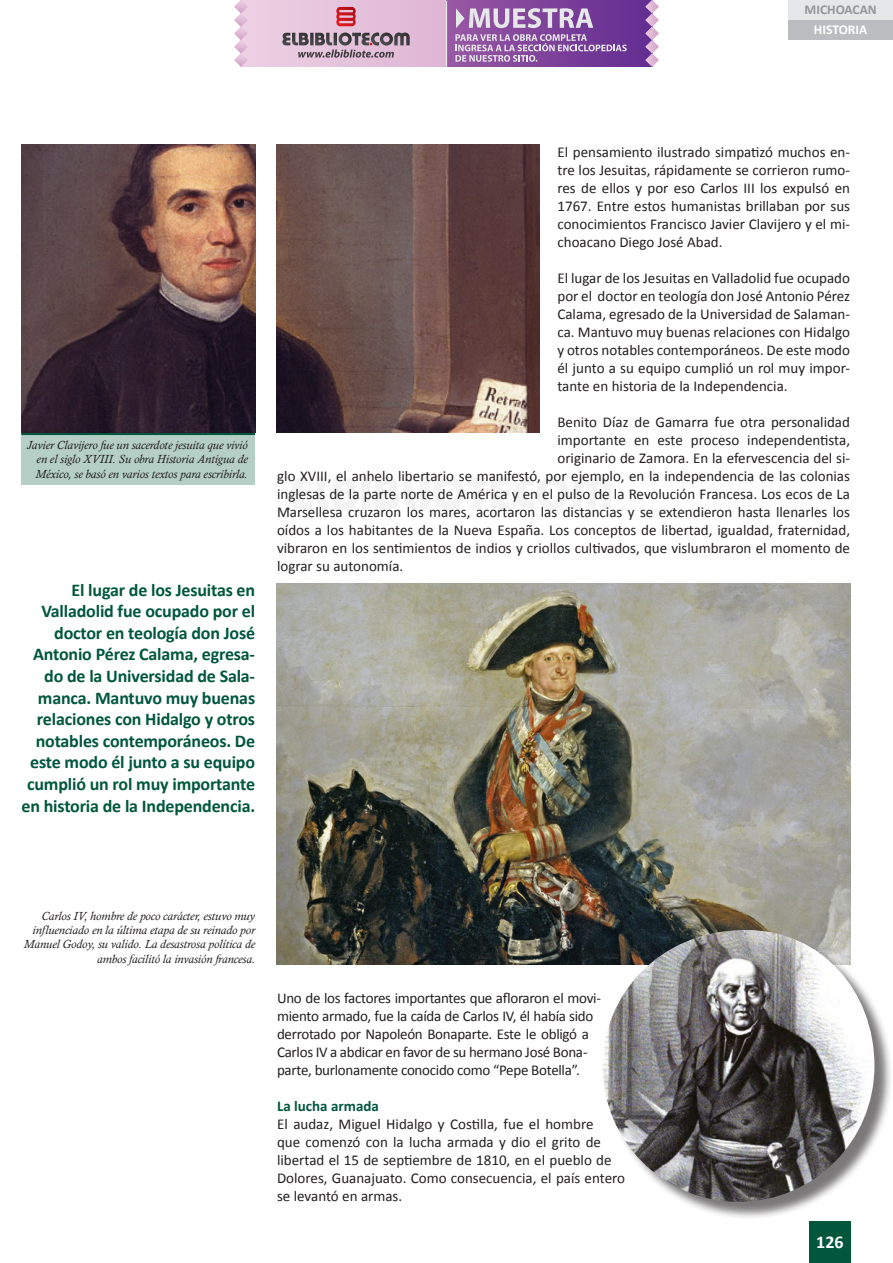
<style>
.page{position:relative;width:893px;height:1263px;background:#fff}
.page>*{position:absolute;margin:0;border:0;box-sizing:border-box;transform-origin:0 0}
.t1{font:700 18px/21.6px "Calibri";letter-spacing:-.01em;color:#00573c;text-align:right}
.t2{font:700 18px "Calibri";color:#fff}
.t3{font:15px/18px "Calibri";color:#231f20;text-align:justify}
.t4{font:15px/18px "Calibri";letter-spacing:-.02em;color:#231f20}
.t5{font:700 15px "Calibri";color:#00573c}
.t6{font:700 13.5px "Calibri";color:#939598}
.t7{font:700 13.5px "Calibri";color:#fff}
.t8{font:italic 12px/14.4px "Calisto";color:#231f20;text-align:justify}
</style>
<div class="page">
<div style="left:809px;top:1222px;width:41px;height:41px;background:#00573c"></div>
<div style="left:788px;top:0;width:105px;height:20px;background:#e6e7e9"></div>
<div style="left:788px;top:20px;width:105px;height:20px;background:#bcbdc0"></div>
<div style="left:21px;top:434px;width:234px;height:50px;background:#b5cfc7"></div>
<hr style="left:21px;top:432px;width:234px;height:3px;background:#00573c">
<img style="left:276px;top:584px;width:574px;height:381px">
<img style="left:276px;top:144px;width:263px;height:288px">
<img style="left:21px;top:144px;width:234px;height:288px">
<div style="left:605px;top:932px;width:288px;height:288px;background:#231f20;opacity:.6"></div>
<img style="left:603px;top:930px;width:271px;height:272px;border-radius:134px">
<svg style="left:248px;top:0;width:198px;height:67px;background:#e4c2db"></svg>
<svg style="left:292px;top:478px;width:65px;height:31px"></svg>
<div style="left:362px;top:477px;width:8px;height:32px;background:#f4f4f4"></div>
<svg style="left:376px;top:478px;width:40px;height:31px"></svg>
<div style="left:420px;top:477px;width:8px;height:32px;background:#f4f4f4"></div>
<svg style="left:433px;top:477px;width:178px;height:32px"></svg>
<div style="left:446px;top:0;width:206px;height:67px;background:linear-gradient(to right,#9958a3,#622c91)"></div>
<svg style="left:234px;top:0;width:14px;height:67px"></svg>
<svg style="left:645px;top:0;width:14px;height:67px"></svg>
<svg style="left:336px;top:7px;width:20px;height:19px"></svg>
<svg style="left:281px;top:33px;width:129px;height:25px;background:#a28d9c"></svg>
<svg style="left:455px;top:34px;width:172px;height:28px;background:#986cae"></svg>
<svg style="left:456px;top:8px;width:137px;height:20px;background:#b395c1"></svg>
<hr style="left:446px;top:1px;width:1px;height:66px;background:#e6e7e9">
<p class="t6" style="left:805px;top:1px;width:74px">MICHOACAN</p>
<p class="t7" style="left:814px;top:21px;width:55px">HISTORIA</p>
<p class="t8" style="left:35px;top:438px;width:214px;text-indent:-9px">Javier Clavijero fue un sacerdote jesuita que vivió en el siglo XVIII. Su obra Historia Antigua de México, se basó en varios textos para escribirla.</p>
<p class="t1" style="left:22px;top:579px;width:235px">El lugar de los Jesuitas en<br>Valladolid fue ocupado por el doctor en teología don José<br>Antonio Pérez Calama, egresa&shy;do de la Universidad de Sala&shy;manca. Mantuvo muy buenas relaciones con Hidalgo y otros notables contemporáneos. De este modo él junto a su equipo cumplió un rol muy importante en historia de la Independencia.</p>
<p class="t3" style="left:557px;top:143px;width:294px">El pensamiento ilustrado simpatizó muchos en&shy;tre los Jesuitas, rápidamente se corrieron rumo&shy;res de ellos y por eso Carlos III los expulsó en 1767. Entre estos humanistas brillaban por sus conocimientos Francisco Javier Clavijero y el mi&shy;choacano Diego José Abad.</p>
<p class="t3" style="left:557px;top:269px;width:294px">El lugar de los Jesuitas en Valladolid fue ocupado por el doctor en teología don José Antonio Pérez Calama, egresado de la Universidad de Salaman&shy;ca. Mantuvo muy buenas relaciones con Hidalgo y otros notables contemporáneos. De este modo él junto a su equipo cumplió un rol muy impor&shy;tante en historia de la Independencia.</p>
<p class="t3" style="left:557px;top:413px;width:294px">Benito Díaz de Gamarra fue otra personalidad</p>
<p class="t3" style="left:557px;top:431px;width:294px">importante en este proceso independentista,</p>
<p class="t3" style="left:557px;top:449px;width:294px">originario de Zamora. En la efervescencia del si-</p>
<p class="t3" style="left:277px;top:467px;width:574px">glo XVIII, el anhelo libertario se manifestó, por ejemplo, en la independencia de las colonias</p>
<p class="t3" style="left:277px;top:485px;width:574px">inglesas de la parte norte de América y en el pulso de la Revolución Francesa. Los ecos de La</p>
<p class="t3" style="left:277px;top:503px;width:574px">Marsellesa cruzaron los mares, acortaron las distancias y se extendieron hasta llenarles los</p>
<p class="t3" style="left:277px;top:521px;width:574px">oídos a los habitantes de la Nueva España. Los conceptos de libertad, igualdad, fraternidad,</p>
<p class="t3" style="left:277px;top:539px;width:574px">vibraron en los sentimientos de indios y criollos cultivados, que vislumbraron el momento de</p>
<p class="t3" style="left:277px;top:557px;width:128px">lograr su autonomía.</p>
<p class="t8" style="left:24px;top:908px;width:233px;text-align:right">Carlos IV, hombre de poco carácter, estuvo muy influenciado en la última etapa de su reinado por Manuel Godoy, su valido. La desastrosa política de ambos facilitó la invasión francesa.</p>
<p class="t4" style="left:277px;top:989px;width:325px">Uno de los factores importantes que afloraron el movi&shy;miento armado, fue la caída de Carlos IV, él había sido derrotado por Napoleón Bonaparte. Este le obligó a Carlos IV a abdicar en favor de su hermano José Bona&shy;parte, burlonamente conocido como “Pepe Botella”.</p>
<p class="t5" style="left:277px;top:1096px;width:103px">La lucha armada</p>
<p class="t3" style="left:277px;top:1115px;width:349px;text-align:left">El audaz, Miguel Hidalgo y Costilla, fue el hombre<br>que comenzó con la lucha armada y dio el grito de libertad el 15 de septiembre de 1810, en el pueblo de Dolores, Guanajuato. Como consecuencia, el país entero se levantó en armas.</p>
<p class="t2" style="left:816px;top:1230px;width:29px">126</p>
</div>
